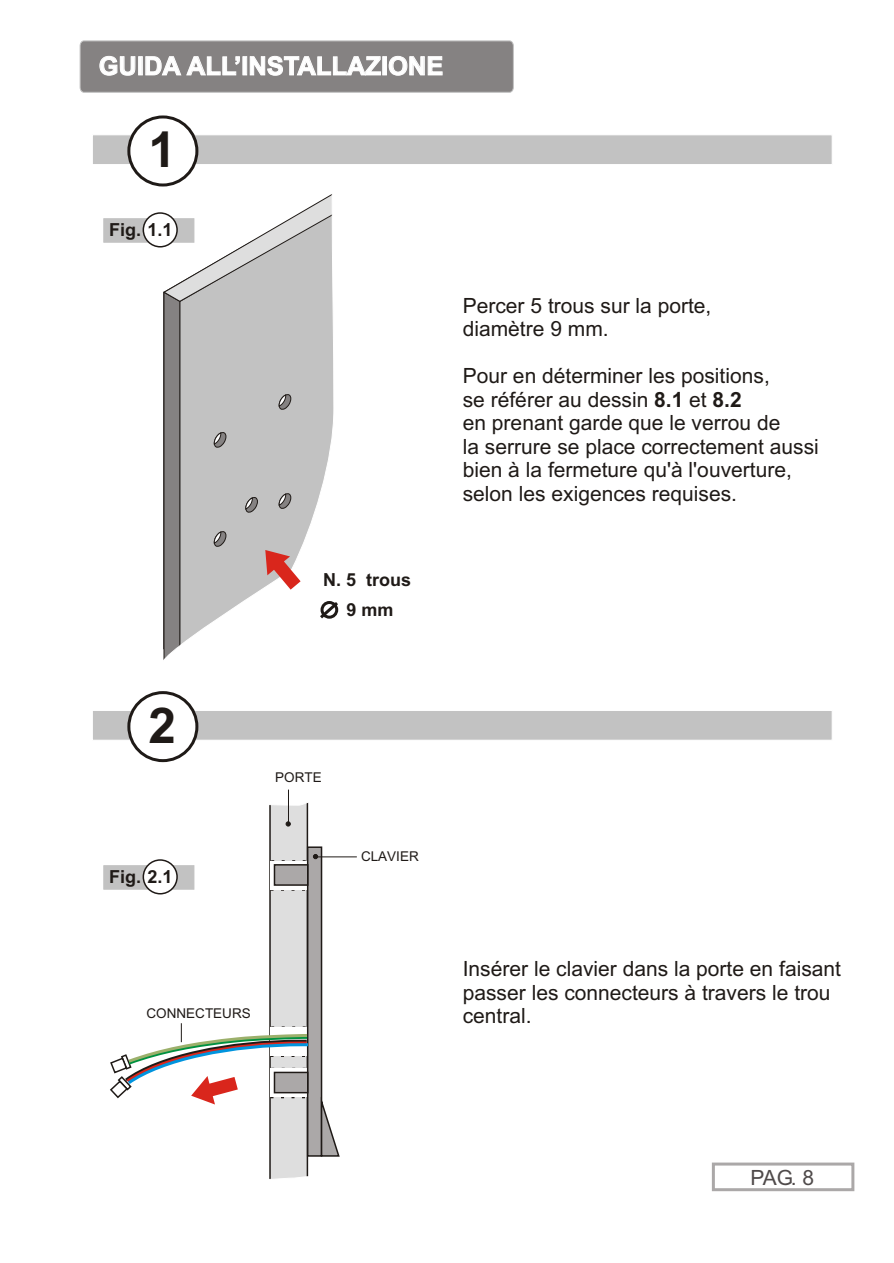
<style>
.page{position:relative;width:894px;height:1263px;background:#fff}
.page>*{position:absolute;margin:0;border:0;box-sizing:border-box;transform-origin:0 0}
.t1{font:700 49.5px "Arial";color:#1f1a17}
.t2{font:700 25.5px "Arial";color:#fff}
.t3{font:21px/23.4px "Arial";color:#1f1a17}
.t4{font:21px "Arial";color:#4f4a4a}
.t5{font:700 18px "Arial";color:#1f1a17}
.t6{font:13.5px "Arial";color:#1f1a17}
.s1{font-weight:700}
</style>
<div class="page">
<div style="left:269px;top:793px;width:39px;height:394px;background:#dedede;border:2px solid #1f1a17"></div>
<div style="left:92px;top:135px;width:740px;height:30px;background:#c2c2c2;border:1px solid #fff"></div>
<div style="left:92px;top:710px;width:740px;height:30px;background:#c2c2c2;border:1px solid #fff"></div>
<div style="left:103px;top:218px;width:91px;height:25px;background:#c2c2c2;border:1px solid #c2c2c2"></div>
<div style="left:103px;top:865px;width:91px;height:25px;background:#c2c2c2;border:1px solid #c2c2c2"></div>
<div style="left:127px;top:115px;width:71px;height:72px;background:#fff;border:3px solid #1f1a17;border-radius:50%"></div>
<div style="left:127px;top:691px;width:71px;height:71px;background:#fff;border:3px solid #1f1a17;border-radius:50%"></div>
<div style="left:143px;top:212px;width:35px;height:36px;background:#fff;border:2px solid #1f1a17;border-radius:50%"></div>
<div style="left:143px;top:859px;width:35px;height:36px;background:#fff;border:2px solid #1f1a17;border-radius:50%"></div>
<svg style="left:269px;top:1171px;width:40px;height:16px"></svg>
<svg style="left:269px;top:789px;width:40px;height:16px"></svg>
<div style="left:712px;top:1163px;width:142px;height:28px;border:3px solid #aba8a8"></div>
<svg style="left:163px;top:194px;width:176px;height:466px"></svg>
<hr style="left:288px;top:790px;width:1px;height:34px;background:#1f1a17">
<svg style="left:271px;top:890px;width:36px;height:1px"></svg>
<div style="left:271px;top:861px;width:36px;height:29px;background:#fff"></div>
<div style="left:307px;top:846px;width:15px;height:311px;background:#aba8a8;border:2px solid #1f1a17"></div>
<div style="left:274px;top:864px;width:35px;height:22px;background:#aba8a8;border:2px solid #1f1a17"></div>
<svg style="left:320px;top:1092px;width:20px;height:65px"></svg>
<hr style="left:317px;top:857px;width:40px;height:1px;background:#1f1a17">
<svg style="left:269px;top:822px;width:53px;height:40px"></svg>
<svg style="left:110px;top:1023px;width:200px;height:82px"></svg>
<div style="left:80px;top:41px;width:434px;height:52px;background:#858282"></div>
<p class="t2" style="left:99px;top:56px;width:346px">GUIDA ALL’INSTALLAZIONE</p>
<h1 class="t1" style="left:148px;top:131px;width:29px">1</h1>
<p class="t5" style="left:109px;top:223px;width:65px">Fig. 1.1</p>
<p class="t3" style="left:463px;top:296px;width:250px">Percer 5 trous sur la porte, diamètre 9 mm.</p>
<p class="t3" style="left:463px;top:366px;width:358px">Pour en déterminer les positions,<br>se référer au dessin <span class="s1">8.1</span> et <span class="s1">8.2<br></span>en prenant garde que le verrou de<br>la serrure se place correctement aussi bien à la fermeture qu'à l'ouverture, selon les exigences requises.</p>
<p class="t5" style="left:323px;top:573px;width:90px">N. 5 trous</p>
<p class="t5" style="left:346px;top:603px;width:49px">9 mm</p>
<h1 class="t1" style="left:148px;top:707px;width:29px">2</h1>
<p class="t5" style="left:109px;top:870px;width:65px">Fig. 2.1</p>
<p class="t6" style="left:275px;top:772px;width:48px">PORTE</p>
<p class="t6" style="left:361px;top:851px;width:59px">CLAVIER</p>
<p class="t6" style="left:147px;top:1008px;width:106px">CONNECTEURS</p>
<p class="t3" style="left:463px;top:959px;width:380px">Insérer le clavier dans la porte en faisant passer les connecteurs à travers le trou central.</p>
<p class="t4" style="left:750px;top:1169px;width:65px">PAG. 8</p>
</div>
